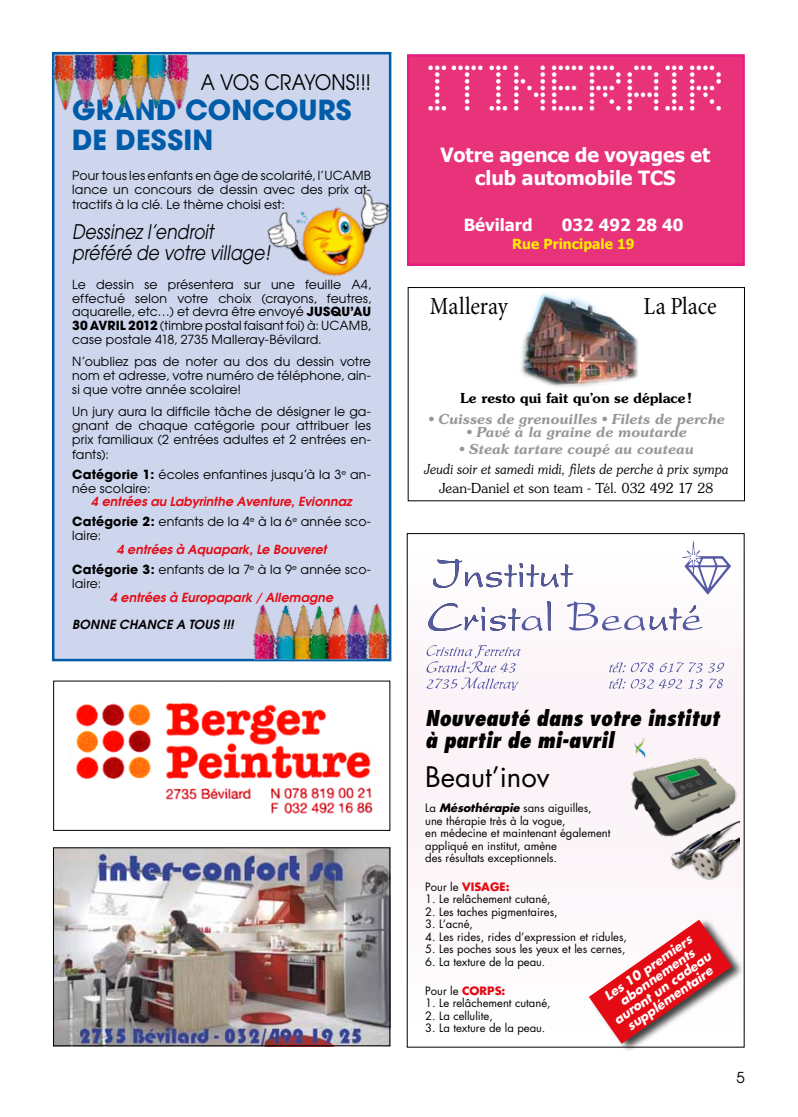
<style>
.page{position:relative;width:798px;height:1117px;background:#fff}
.page>*{position:absolute;margin:0;border:0;box-sizing:border-box;transform-origin:0 0}
.t1{font:700 27.5px/30px "Avant Garde";letter-spacing:.005em;color:#005ca8}
.t2{font:27.5px "Futura";color:#000}
.t3{font:condensed 25px "Minion";letter-spacing:-.005em;color:#000}
.t4{font:italic 800 condensed 21.25px/22.5px "Futura";color:#000}
.t5{font:21.25px "Avant Garde";letter-spacing:-.005em;color:#000;scale:.9 1}
.t6{font:italic 20px/21.2px "Avant Garde";letter-spacing:.005em;color:#000;scale:.85 1}
.t7{font:700 19.5px/23.5px "Tahoma";color:#fff;text-align:center}
.t8{font:700 16.75px "Tahoma";color:#fff}
.t9{font:15px "Avant Garde";color:#000}
.t10{font:700 13.88px "Tahoma";color:#ffed00}
.t11{font:italic 600 13.75px "Souvenir";letter-spacing:-.01em;color:#969798}
.t12{font:italic 300 13.75px "Souvenir";letter-spacing:-.01em;color:#000;scale:.9 1}
.t13{font:300 13.75px "Souvenir";letter-spacing:-.005em;color:#000}
.t14{font:600 13.75px "Souvenir";color:#000}
.t15{font:12.5px/13.8px "Avant Garde";letter-spacing:.015em;color:#000;text-align:justify}
.t16{font:italic 600 12.5px/20px "Avant Garde";letter-spacing:.01em;color:#e50b14;text-align:center}
.t17{font:italic 700 12.5px/12.5px "Futura";color:#fff;text-align:center}
.t18{font:italic 600 12.5px "Avant Garde";letter-spacing:.01em;color:#000}
.t19{font:11.25px/12.5px "Futura";color:#000}
.t20{font:700 11.25px "Futura";color:#e50b14}
.s1{font-weight:700}
.s2{font-weight:700;font-style:normal;color:#000}
.s3{font-weight:400;font-style:normal;color:#000}
.s4{font-weight:700;font-style:italic}
.s5{font-weight:400;color:#000}
.s6{font-weight:700;color:#e50b14}
</style>
<div class="page">
<div style="left:407px;top:287px;width:337px;height:214px;border:1px solid #000"></div>
<img style="left:521px;top:292px;width:117px;height:95px">
<div style="left:53px;top:53px;width:337px;height:607px;background:#ced6ed"></div>
<div style="left:52px;top:52px;width:339px;height:609px;border:2px solid #005ca8"></div>
<div style="left:407px;top:533px;width:336px;height:513px;background:#fcf6f9"></div>
<svg style="left:609px;top:662px;width:44px;height:10px"></svg>
<svg style="left:659px;top:662px;width:43px;height:10px"></svg>
<svg style="left:708px;top:662px;width:16px;height:10px"></svg>
<svg style="left:426px;top:645px;width:94px;height:45px"></svg>
<svg style="left:609px;top:678px;width:73px;height:10px"></svg>
<svg style="left:688px;top:679px;width:14px;height:10px"></svg>
<svg style="left:709px;top:678px;width:13px;height:10px"></svg>
<svg style="left:428px;top:541px;width:302px;height:90px"></svg>
<img style="left:631px;top:738px;width:108px;height:142px">
<div style="left:589px;top:917px;width:155px;height:135px;background:#000;opacity:.75"></div>
<svg style="left:589px;top:919px;width:142px;height:124px"></svg>
<div style="left:407px;top:54px;width:337px;height:212px;background:#e8327a"></div>
<img style="left:425px;top:63px;width:301px;height:49px">
<img style="left:55px;top:849px;width:333px;height:194px">
<div style="left:53px;top:847px;width:337px;height:198px;border:1px solid #000"></div>
<img style="left:75px;top:703px;width:301px;height:111px">
<img style="left:253px;top:603px;width:135px;height:59px">
<img style="left:54px;top:51px;width:135px;height:86px">
<img style="left:267px;top:186px;width:125px;height:104px">
<h3 class="t5" style="left:201px;top:69px;width:191px">A VOS CRAYONS!!!</h3>
<h1 class="t1" style="left:72px;top:95px;width:281px">GRAND CONCOURS<br>DE DESSIN</h1>
<p class="t15" style="left:72px;top:168px;width:300px">Pour tous les enfants en âge de scolarité, l’UCAMB lance un concours de dessin avec des prix at-</p>
<p class="t15" style="left:72px;top:197px;width:214px">tractifs à la clé. Le thème choisi est:</p>
<h3 class="t6" style="left:72px;top:221px;width:234px">Dessinez l’endroit préféré de votre village!</h3>
<p class="t15" style="left:72px;top:277px;width:300px">Le dessin se présentera sur une feuille A4, effectué selon votre choix (crayons, feutres, aquarelle, etc…) et devra être envoyé <span class="s1">JUSQU’AU 30 AVRIL 2012</span> (timbre postal faisant foi) à: UCAMB, case postale 418, 2735 Malleray-Bévilard.</p>
<p class="t15" style="left:72px;top:354px;width:300px">N’oubliez pas de noter au dos du dessin votre nom et adresse, votre numéro de téléphone, ain&shy;si que votre année scolaire!</p>
<p class="t15" style="left:72px;top:404px;width:300px">Un jury aura la difficile tâche de désigner le ga&shy;gnant de chaque catégorie pour attribuer les prix familiaux (2 entrées adultes et 2 entrées en-</p>
<p class="t15" style="left:72px;top:444px;width:300px;line-height:20px">fants):<br><span class="s1">Catégorie 1:</span> écoles enfantines jusqu’à la 3<sup>e</sup> an-</p>
<p class="t15" style="left:72px;top:481px;width:80px">née scolaire:</p>
<p class="t16" style="left:72px;top:491px;width:300px">4 entrées au Labyrinthe Aventure, Evionnaz<br><span class="s2">Catégorie 2:</span> <span class="s3">enfants de la 4</span><sup>e</sup> <span class="s3">à la 6</span><sup>e</sup> <span class="s3">année sco-</span></p>
<p class="t15" style="left:72px;top:528px;width:31px">laire:</p>
<p class="t16" style="left:72px;top:539px;width:300px">4 entrées à Aquapark, Le Bouveret<br><span class="s2">Catégorie 3:</span> <span class="s3">enfants de la 7</span><sup>e</sup> <span class="s3">à la 9</span><sup>e</sup> <span class="s3">année sco-</span></p>
<p class="t15" style="left:72px;top:576px;width:31px">laire:</p>
<p class="t16" style="left:110px;top:586px;width:224px">4 entrées à Europapark / Allemagne</p>
<p class="t18" style="left:72px;top:616px;width:163px">BONNE CHANCE A TOUS !!!</p>
<h3 class="t7" style="left:440px;top:142px;width:271px">Votre agence de voyages et club automobile TCS</h3>
<h3 class="t8" style="left:463px;top:214px;width:70px">Bévilard</h3>
<h3 class="t8" style="left:561px;top:214px;width:123px">032 492 28 40</h3>
<p class="t10" style="left:512px;top:235px;width:124px">Rue Principale 19</p>
<h2 class="t3" style="left:429px;top:293px;width:80px">Malleray</h2>
<h2 class="t3" style="left:643px;top:293px;width:75px">La Place</h2>
<p class="t14" style="left:460px;top:389px;width:233px">Le resto qui fait qu’on se déplace!</p>
<p class="t11" style="left:428px;top:410px;width:297px">• Cuisses de grenouilles • Filets de perche</p>
<p class="t11" style="left:466px;top:423px;width:221px">• Pavé à la graine de moutarde</p>
<p class="t11" style="left:459px;top:440px;width:235px">• Steak tartare coupé au couteau</p>
<p class="t12" style="left:424px;top:460px;width:339px">Jeudi soir et samedi midi, filets de perche à prix sympa</p>
<p class="t13" style="left:439px;top:479px;width:276px">Jean-Daniel et son team - Tél. 032 492 17 28</p>
<h3 class="t4" style="left:425px;top:706px;width:295px">Nouveauté dans votre institut à partir de mi-avril</h3>
<h1 class="t2" style="left:425px;top:757px;width:126px">Beaut’inov</h1>
<p class="t19" style="left:425px;top:801px;width:187px">La <span class="s4">Mésothérapie</span> sans aiguilles, une thérapie très à la vogue,<br>en médecine et maintenant également appliqué en institut, amène<br>des résultats exceptionnels.</p>
<p class="t20" style="left:425px;top:878px;width:86px"><span class="s5">Pour le</span> VISAGE:</p>
<p class="t19" style="left:425px;top:892px;width:127px">1. Le relâchement cutané,</p>
<p class="t19" style="left:425px;top:905px;width:134px">2. Les taches pigmentaires,</p>
<p class="t19" style="left:425px;top:917px;width:49px">3. L’acné,</p>
<p class="t19" style="left:425px;top:930px;width:203px">4. Les rides, rides d’expression et ridules,</p>
<p class="t19" style="left:425px;top:942px;width:202px">5. Les poches sous les yeux et les cernes,</p>
<p class="t19" style="left:425px;top:955px;width:122px">6. La texture de la peau.</p>
<p class="t19" style="left:425px;top:983px;width:82px">Pour le <span class="s6">CORPS:</span></p>
<p class="t19" style="left:425px;top:996px;width:127px">1. Le relâchement cutané,</p>
<p class="t19" style="left:425px;top:1008px;width:69px">2. La cellulite,</p>
<p class="t19" style="left:425px;top:1021px;width:122px">3. La texture de la peau.</p>
<p class="t17" style="left:596px;top:995px;width:117px;rotate:-35deg">Les 10 premiers abonnements auront un cadeau supplémentaire</p>
<p class="t9" style="left:736px;top:1067px;width:10px">5</p>
</div>
